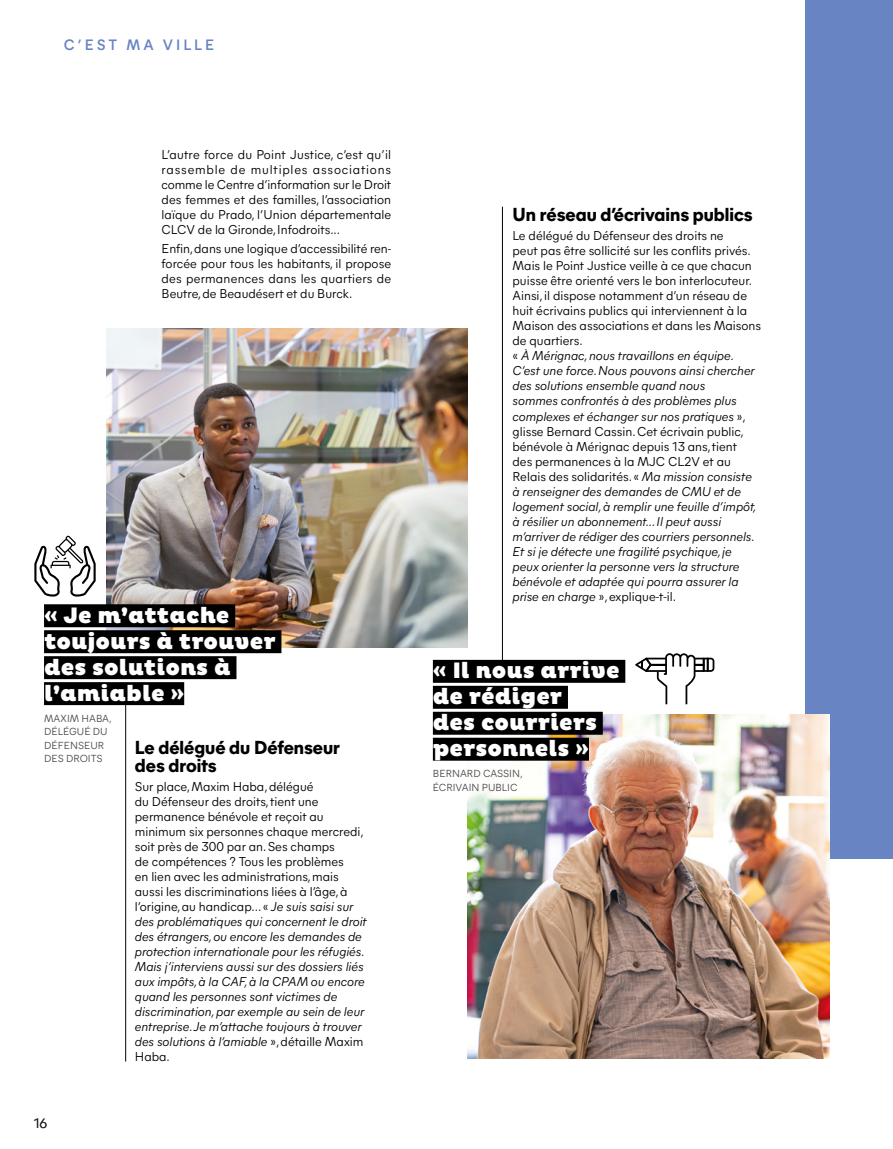
<style>
.page{position:relative;width:893px;height:1149px;background:#fff}
.page>*{position:absolute;margin:0;border:0;box-sizing:border-box;transform-origin:0 0}
.t1{font:900 22.65px/26px "Pluto";color:#fff}
.Inter{font:800 18.75px/18px "Mier A";color:#000}
.t2{font:600 15px "Mier A";letter-spacing:.2em;color:#6884c2}
.t3{font:13.5px "Mier A";color:#282827}
.Txt_courant{font:italic 12.75px/15px "Mier A";color:#000}
.Txt_courant-2{font:12.75px/15px "Mier A";color:#000;text-align:justify}
.Légende{font:10.2px/13.5px "Mier A";color:#4a4a49}
.s1{font-style:normal}
</style>
<div class="page">
<div style="left:806px;top:0;width:87px;height:858px;background:#6884c2"></div>
<hr style="left:502px;top:207px;width:1px;height:463px;background:#000">
<img style="left:106px;top:329px;width:362px;height:318px">
<img style="left:468px;top:714px;width:361px;height:343px">
<hr style="left:125px;top:693px;width:1px;height:367px;background:#000">
<svg style="left:34px;top:535px;width:62px;height:61px"></svg>
<div style="left:44px;top:604px;width:191px;height:23px;background:#000"></div>
<div style="left:44px;top:630px;width:237px;height:23px;background:#000"></div>
<div style="left:44px;top:656px;width:192px;height:23px;background:#000"></div>
<div style="left:44px;top:682px;width:140px;height:23px;background:#000"></div>
<svg style="left:635px;top:653px;width:79px;height:51px"></svg>
<div style="left:429px;top:763px;width:117px;height:35px;background:#fff"></div>
<div style="left:433px;top:659px;width:192px;height:23px;background:#000"></div>
<div style="left:433px;top:685px;width:135px;height:23px;background:#000"></div>
<div style="left:433px;top:711px;width:170px;height:23px;background:#000"></div>
<div style="left:433px;top:737px;width:156px;height:23px;background:#000"></div>
<p class="t2" style="left:64px;top:33px;width:152px">C’EST MA VILLE</p>
<p class="Txt_courant-2" style="left:162px;top:146px;width:231px">L’autre force du Point Justice, c’est qu’il rassemble de multiples associations comme le Centre d’information sur le Droit des femmes et des familles, l’association laïque du Prado, l’Union départementale CLCV de la Gironde, Infodroits...</p>
<p class="Txt_courant-2" style="left:162px;top:240px;width:231px">Enfin, dans une logique d’accessibilité ren&shy;forcée pour tous les habitants, il propose des permanences dans les quartiers de Beutre, de Beaudésert et du Burck.</p>
<p class="t1" style="left:44px;top:602px;width:233px">« Je m’attache toujours à trouver des solutions à l’amiable »</p>
<p class="Légende" style="left:44px;top:710px;width:69px">MAXIM HABA,<br>DÉLÉGUÉ DU<br>DÉFENSEUR<br>DES DROITS</p>
<p class="Inter" style="left:135px;top:736px;width:207px">Le délégué du Défenseur des droits</p>
<p class="Txt_courant" style="left:135px;top:778px;width:233px"><span class="s1">Sur place, Maxim Haba, délégué<br>du Défenseur des droits, tient une permanence bénévole et reçoit au minimum six personnes chaque mercredi, soit près de 300 par an. Ses champs<br>de compétences ? Tous les problèmes<br>en lien avec les administrations, mais aussi les discriminations liées à l’âge, à l’origine, au handicap... «</span> Je suis saisi sur des problématiques qui concernent le droit des étrangers, ou encore les demandes de protection internationale pour les réfugiés.<br>Mais j’interviens aussi sur des dossiers liés aux impôts, à la CAF, à la CPAM ou encore quand les personnes sont victimes de discrimination, par exemple au sein de leur entreprise. Je m’attache toujours à trouver des solutions à l’amiable <span class="s1">», détaille Maxim Haba.</span></p>
<p class="t3" style="left:34px;top:1112px;width:15px">16</p>
<p class="Inter" style="left:513px;top:204px;width:242px">Un réseau d’écrivains publics</p>
<p class="Txt_courant-2" style="left:513px;top:227px;width:250px;text-align:left">Le délégué du Défenseur des droits ne<br>peut pas être sollicité sur les conflits privés.<br>Mais le Point Justice veille à ce que chacun puisse être orienté vers le bon interlocuteur.<br>Ainsi, il dispose notamment d’un réseau de huit écrivains publics qui interviennent à la Maison des associations et dans les Maisons de quartiers.</p>
<p class="Txt_courant" style="left:513px;top:347px;width:245px"><span class="s1">«</span> À Mérignac, nous travaillons en équipe.<br>C’est une force. Nous pouvons ainsi chercher des solutions ensemble quand nous<br>sommes confrontés à des problèmes plus complexes et échanger sur nos pratiques <span class="s1">», glisse Bernard Cassin. Cet écrivain public, bénévole à Mérignac depuis 13 ans, tient des permanences à la MJC CL2V et au Relais des solidarités. «</span> Ma mission consiste à renseigner des demandes de CMU et de logement social, à remplir une feuille d’impôt, à résilier un abonnement... Il peut aussi m’arriver de rédiger des courriers personnels.<br>Et si je détecte une fragilité psychique, je peux orienter la personne vers la structure bénévole et adaptée qui pourra assurer la prise en charge <span class="s1">», explique-t-il.</span></p>
<p class="t1" style="left:433px;top:658px;width:188px">« Il nous arrive de rédiger<br>des courriers personnels »</p>
<p class="Légende" style="left:433px;top:766px;width:91px">BERNARD CASSIN,<br>ÉCRIVAIN PUBLIC</p>
</div>
